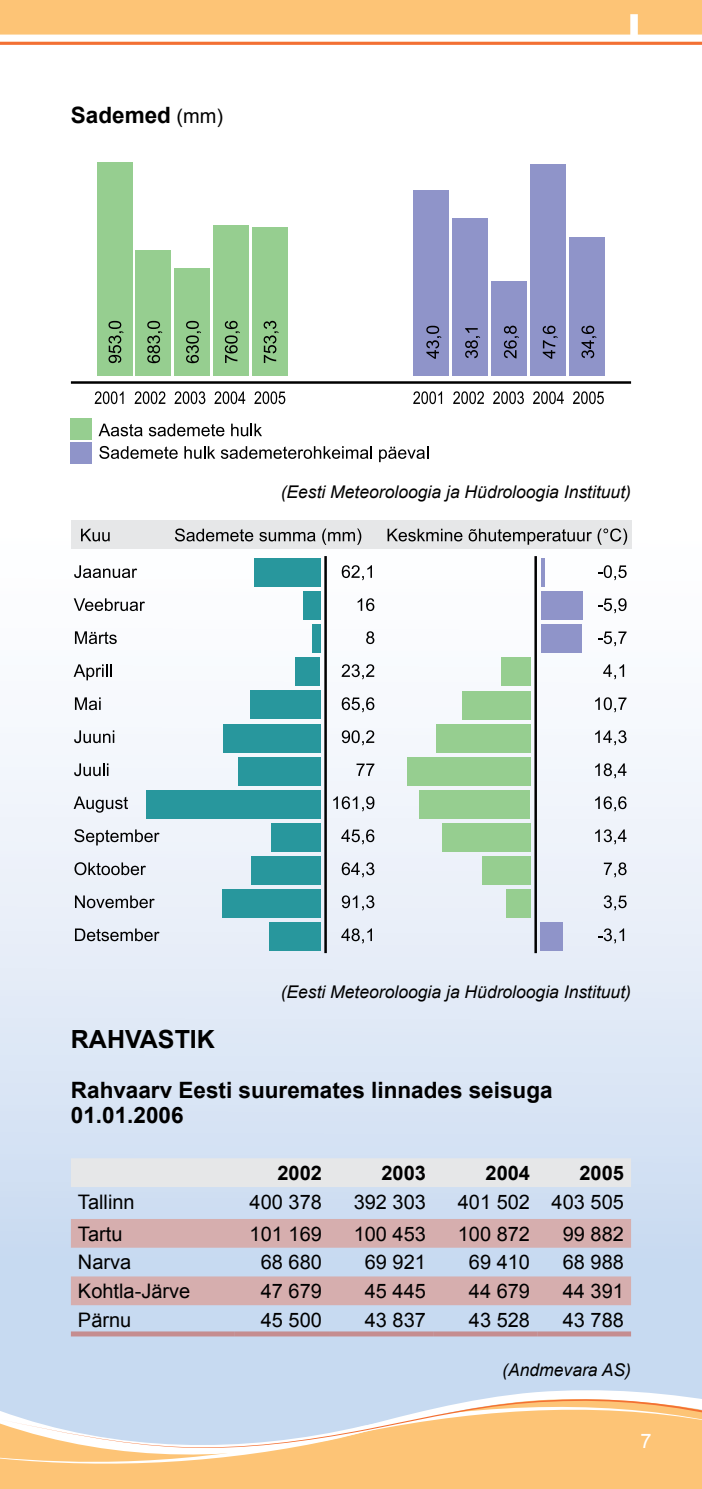
<style>
.page{position:relative;width:702px;height:1489px;background:#fff}
.page>*{position:absolute;margin:0;border:0;box-sizing:border-box;transform-origin:0 0}
.t1{font:700 25px "Arial";color:#000}
.t2{font:700 22.5px/25px "Arial";color:#000}
.t3{font:20px "Arial";color:#000}
.t4{font:700 20px "Arial";color:#000}
.t5{font:20px "Arial";color:#fff}
.t6{font:italic 17.5px "Arial";color:#000}
.s1{font-weight:400;font-size:20px}
</style>
<div class="page">
<div style="left:0;top:0;width:702px;height:1488px;background:linear-gradient(to bottom,#fff,#c8d9f0)"></div>
<div style="left:0;top:0;width:702px;height:43px;background:#fdc476"></div>
<svg style="left:0;top:42px;width:702px;height:3px;background:#f3763c"></svg>
<div style="left:0;top:35px;width:702px;height:7px;background:#fff"></div>
<div style="left:630px;top:14px;width:7px;height:23px;background:#fff"></div>
<div style="left:0;top:1469px;width:702px;height:19px;background:#fdc476"></div>
<svg style="left:0;top:1386px;width:702px;height:83px;background:#eccfa7"></svg>
<svg style="left:0;top:1396px;width:702px;height:53px;background:#e5d5c0"></svg>
<div style="left:71px;top:1158px;width:560px;height:28px;background:#e6e7e8"></div>
<svg style="left:71px;top:1218px;width:560px;height:87px;background:#d1bdc4"></svg>
<div style="left:71px;top:1331px;width:164px;height:5px;background:#c58d90"></div>
<div style="left:235px;top:1331px;width:94px;height:5px;background:#c58d90"></div>
<div style="left:329px;top:1331px;width:104px;height:5px;background:#c58d90"></div>
<div style="left:433px;top:1331px;width:104px;height:5px;background:#c58d90"></div>
<div style="left:537px;top:1331px;width:94px;height:5px;background:#c58d90"></div>
<hr style="left:324px;top:556px;width:3px;height:397px;background:#000">
<div style="left:253px;top:558px;width:67px;height:28px;background:#28979d"></div>
<div style="left:303px;top:591px;width:17px;height:29px;background:#28979d"></div>
<div style="left:312px;top:624px;width:8px;height:29px;background:#28979d"></div>
<div style="left:295px;top:657px;width:25px;height:29px;background:#28979d"></div>
<div style="left:250px;top:690px;width:70px;height:29px;background:#28979d"></div>
<div style="left:223px;top:724px;width:97px;height:28px;background:#28979d"></div>
<div style="left:237px;top:757px;width:83px;height:28px;background:#28979d"></div>
<div style="left:146px;top:790px;width:174px;height:28px;background:#28979d"></div>
<div style="left:271px;top:823px;width:49px;height:28px;background:#28979d"></div>
<div style="left:251px;top:856px;width:69px;height:28px;background:#28979d"></div>
<div style="left:222px;top:889px;width:98px;height:28px;background:#28979d"></div>
<div style="left:269px;top:922px;width:51px;height:28px;background:#28979d"></div>
<hr style="left:534px;top:556px;width:3px;height:397px;background:#000">
<svg style="left:540px;top:558px;width:4px;height:28px"></svg>
<div style="left:540px;top:591px;width:42px;height:29px;background:#8f94c9"></div>
<div style="left:540px;top:624px;width:41px;height:29px;background:#8f94c9"></div>
<div style="left:501px;top:657px;width:29px;height:29px;background:#96ce90"></div>
<div style="left:461px;top:690px;width:69px;height:29px;background:#96ce90"></div>
<div style="left:436px;top:724px;width:94px;height:28px;background:#96ce90"></div>
<div style="left:407px;top:757px;width:123px;height:28px;background:#96ce90"></div>
<div style="left:419px;top:790px;width:111px;height:28px;background:#96ce90"></div>
<div style="left:442px;top:823px;width:88px;height:28px;background:#96ce90"></div>
<div style="left:482px;top:856px;width:48px;height:28px;background:#96ce90"></div>
<div style="left:505px;top:889px;width:25px;height:28px;background:#96ce90"></div>
<div style="left:540px;top:922px;width:22px;height:28px;background:#8f94c9"></div>
<div style="left:71px;top:520px;width:560px;height:28px;background:#e6e7e8"></div>
<svg style="left:81px;top:528px;width:29px;height:13px"></svg>
<svg style="left:175px;top:528px;width:78px;height:13px"></svg>
<svg style="left:259px;top:532px;width:56px;height:9px"></svg>
<svg style="left:322px;top:528px;width:39px;height:17px"></svg>
<svg style="left:387px;top:528px;width:75px;height:13px"></svg>
<svg style="left:468px;top:528px;width:159px;height:17px"></svg>
<svg style="left:342px;top:565px;width:30px;height:15px"></svg>
<svg style="left:357px;top:598px;width:17px;height:13px"></svg>
<svg style="left:366px;top:631px;width:8px;height:13px"></svg>
<svg style="left:341px;top:664px;width:33px;height:15px"></svg>
<svg style="left:342px;top:697px;width:32px;height:15px"></svg>
<svg style="left:342px;top:730px;width:32px;height:15px"></svg>
<svg style="left:356px;top:763px;width:18px;height:13px"></svg>
<svg style="left:333px;top:796px;width:41px;height:15px"></svg>
<svg style="left:341px;top:829px;width:33px;height:15px"></svg>
<svg style="left:342px;top:862px;width:32px;height:15px"></svg>
<svg style="left:342px;top:895px;width:32px;height:15px"></svg>
<svg style="left:341px;top:928px;width:31px;height:15px"></svg>
<svg style="left:597px;top:565px;width:29px;height:15px"></svg>
<svg style="left:597px;top:598px;width:29px;height:15px"></svg>
<svg style="left:597px;top:631px;width:29px;height:15px"></svg>
<svg style="left:603px;top:664px;width:21px;height:15px"></svg>
<svg style="left:595px;top:697px;width:31px;height:15px"></svg>
<svg style="left:595px;top:730px;width:31px;height:15px"></svg>
<svg style="left:595px;top:763px;width:31px;height:15px"></svg>
<svg style="left:595px;top:796px;width:31px;height:15px"></svg>
<svg style="left:595px;top:829px;width:31px;height:15px"></svg>
<svg style="left:603px;top:862px;width:23px;height:15px"></svg>
<svg style="left:603px;top:895px;width:23px;height:15px"></svg>
<svg style="left:597px;top:928px;width:27px;height:15px"></svg>
<svg style="left:74px;top:565px;width:63px;height:13px"></svg>
<svg style="left:74px;top:598px;width:71px;height:13px"></svg>
<svg style="left:75px;top:631px;width:42px;height:13px"></svg>
<svg style="left:74px;top:664px;width:37px;height:16px"></svg>
<svg style="left:75px;top:697px;width:26px;height:13px"></svg>
<svg style="left:74px;top:730px;width:40px;height:13px"></svg>
<svg style="left:74px;top:763px;width:34px;height:13px"></svg>
<svg style="left:74px;top:796px;width:54px;height:16px"></svg>
<svg style="left:74px;top:829px;width:85px;height:16px"></svg>
<svg style="left:74px;top:862px;width:72px;height:13px"></svg>
<svg style="left:75px;top:895px;width:80px;height:13px"></svg>
<svg style="left:75px;top:928px;width:84px;height:13px"></svg>
<div style="left:253px;top:227px;width:35px;height:148px;background:#96ce90"></div>
<div style="left:214px;top:225px;width:35px;height:150px;background:#96ce90"></div>
<div style="left:175px;top:267px;width:35px;height:108px;background:#96ce90"></div>
<div style="left:136px;top:250px;width:35px;height:125px;background:#96ce90"></div>
<div style="left:97px;top:162px;width:35px;height:213px;background:#96ce90"></div>
<div style="left:569px;top:237px;width:35px;height:138px;background:#8f94c9"></div>
<div style="left:530px;top:164px;width:35px;height:211px;background:#8f94c9"></div>
<div style="left:491px;top:281px;width:35px;height:94px;background:#8f94c9"></div>
<div style="left:452px;top:217px;width:35px;height:158px;background:#8f94c9"></div>
<div style="left:413px;top:190px;width:35px;height:185px;background:#8f94c9"></div>
<svg style="left:108px;top:321px;width:16px;height:42px"></svg>
<svg style="left:147px;top:321px;width:15px;height:42px"></svg>
<svg style="left:186px;top:321px;width:15px;height:42px"></svg>
<svg style="left:225px;top:321px;width:15px;height:42px"></svg>
<svg style="left:263px;top:321px;width:16px;height:42px"></svg>
<svg style="left:426px;top:326px;width:15px;height:33px"></svg>
<svg style="left:465px;top:328px;width:15px;height:30px"></svg>
<svg style="left:504px;top:325px;width:15px;height:33px"></svg>
<svg style="left:542px;top:326px;width:15px;height:33px"></svg>
<svg style="left:581px;top:326px;width:15px;height:32px"></svg>
<hr style="left:71px;top:381px;width:560px;height:3px;background:#000">
<svg style="left:95px;top:391px;width:28px;height:13px"></svg>
<svg style="left:135px;top:391px;width:30px;height:13px"></svg>
<svg style="left:174px;top:391px;width:31px;height:13px"></svg>
<svg style="left:214px;top:391px;width:31px;height:13px"></svg>
<svg style="left:254px;top:391px;width:31px;height:13px"></svg>
<svg style="left:413px;top:391px;width:29px;height:13px"></svg>
<svg style="left:453px;top:391px;width:31px;height:13px"></svg>
<svg style="left:493px;top:391px;width:31px;height:13px"></svg>
<svg style="left:533px;top:391px;width:30px;height:13px"></svg>
<svg style="left:573px;top:391px;width:30px;height:13px"></svg>
<div style="left:71px;top:418px;width:21px;height:21px;background:#96ce90"></div>
<div style="left:71px;top:442px;width:21px;height:21px;background:#8f94c9"></div>
<svg style="left:99px;top:423px;width:44px;height:13px"></svg>
<svg style="left:149px;top:423px;width:75px;height:13px"></svg>
<svg style="left:231px;top:423px;width:31px;height:13px"></svg>
<svg style="left:99px;top:446px;width:79px;height:13px"></svg>
<svg style="left:184px;top:446px;width:31px;height:13px"></svg>
<svg style="left:221px;top:446px;width:151px;height:13px"></svg>
<svg style="left:379px;top:446px;width:49px;height:16px"></svg>
<p class="t2" style="left:71px;top:103px;width:154px">Sademed <span class="s1">(mm)</span></p>
<p class="t6" style="left:281px;top:480px;width:352px">(Eesti Meteoroloogia ja Hüdroloogia Instituut)</p>
<p class="t6" style="left:281px;top:980px;width:352px">(Eesti Meteoroloogia ja Hüdroloogia Instituut)</p>
<p class="t1" style="left:71px;top:1022px;width:145px">RAHVASTIK</p>
<p class="t2" style="left:71px;top:1078px;width:483px">Rahvaarv Eesti suuremates linnades seisuga<br>01.01.2006</p>
<p class="t4" style="left:277px;top:1159px;width:46px">2002</p>
<p class="t4" style="left:381px;top:1159px;width:46px">2003</p>
<p class="t4" style="left:485px;top:1159px;width:46px">2004</p>
<p class="t4" style="left:579px;top:1159px;width:46px">2005</p>
<p class="t3" style="left:78px;top:1188px;width:58px">Tallinn</p>
<p class="t3" style="left:249px;top:1188px;width:74px">400 378</p>
<p class="t3" style="left:353px;top:1188px;width:74px">392 303</p>
<p class="t3" style="left:457px;top:1188px;width:168px">401 502 403 505</p>
<p class="t3" style="left:78px;top:1220px;width:46px">Tartu</p>
<p class="t3" style="left:249px;top:1220px;width:74px">101 169</p>
<p class="t3" style="left:353px;top:1220px;width:74px">100 453</p>
<p class="t3" style="left:457px;top:1220px;width:74px">100 872</p>
<p class="t3" style="left:562px;top:1220px;width:63px">99 882</p>
<p class="t3" style="left:78px;top:1249px;width:55px">Narva</p>
<p class="t3" style="left:261px;top:1249px;width:63px">68 680</p>
<p class="t3" style="left:365px;top:1249px;width:63px">69 921</p>
<p class="t3" style="left:469px;top:1249px;width:63px">69 410</p>
<p class="t3" style="left:562px;top:1249px;width:63px">68 988</p>
<p class="t3" style="left:78px;top:1277px;width:114px">Kohtla-Järve</p>
<p class="t3" style="left:261px;top:1277px;width:63px">47 679</p>
<p class="t3" style="left:365px;top:1277px;width:63px">45 445</p>
<p class="t3" style="left:469px;top:1277px;width:63px">44 679</p>
<p class="t3" style="left:562px;top:1277px;width:63px">44 391</p>
<p class="t3" style="left:78px;top:1306px;width:55px">Pärnu</p>
<p class="t3" style="left:261px;top:1306px;width:63px">45 500</p>
<p class="t3" style="left:365px;top:1306px;width:63px">43 837</p>
<p class="t3" style="left:469px;top:1306px;width:63px">43 528</p>
<p class="t3" style="left:562px;top:1306px;width:63px">43 788</p>
<p class="t6" style="left:502px;top:1358px;width:130px">(Andmevara AS)</p>
<p class="t5" style="left:640px;top:1428px;width:13px">7</p>
</div>
